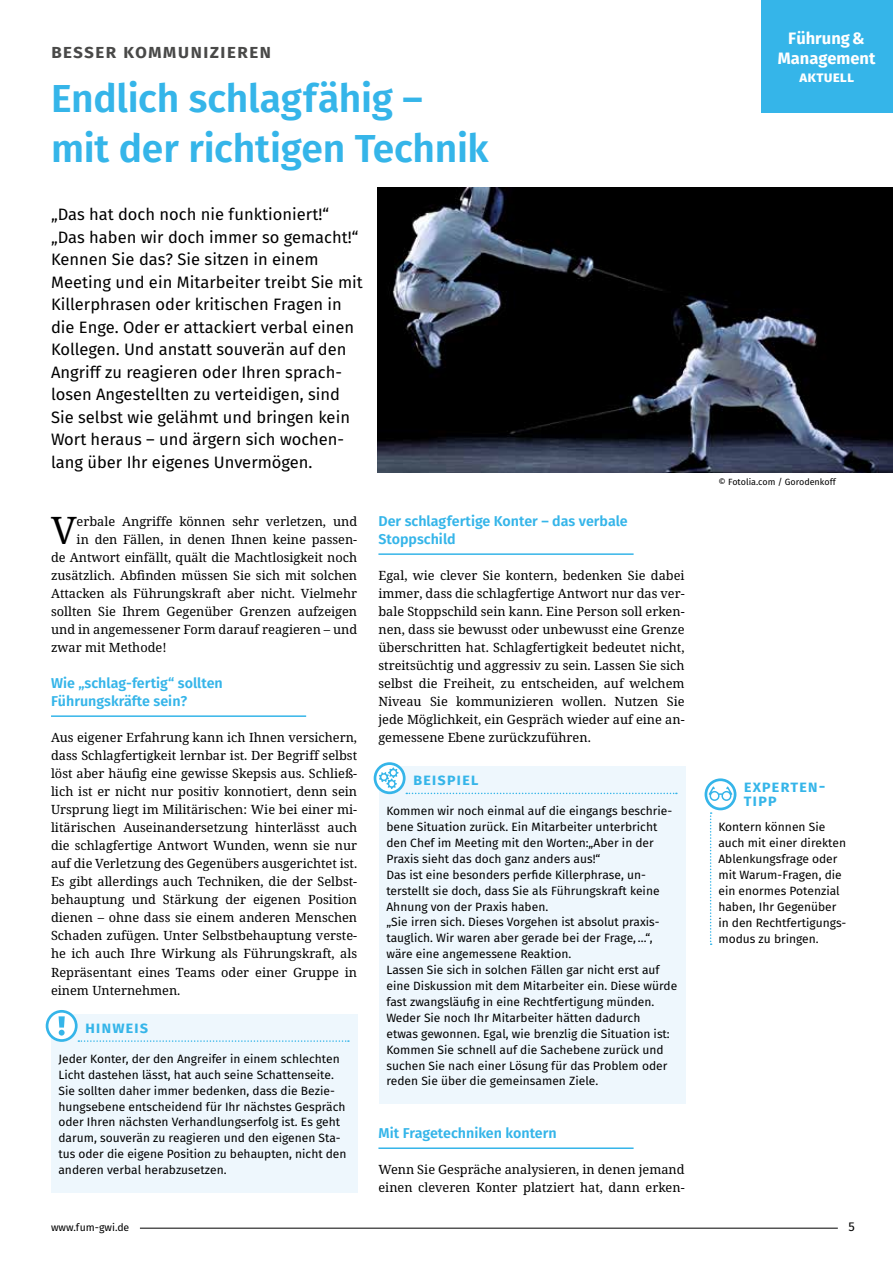
<style>
.page{position:relative;width:893px;height:1263px;background:#fff}
.page>*{position:absolute;margin:0;border:0;box-sizing:border-box;transform-origin:0 0}
.t1{font:600 39px/49.5px "Fira Sans";letter-spacing:-.01em;color:#35b5e9}
.t2{font:37.95px "Noto Serif";color:#000}
.t3{font:600 19.5px "Fira Sans";letter-spacing:.05em;color:#494948}
.t4{font:16.5px/22.5px "Fira Sans";color:#000}
.t5{font:600 16.5px/14.4px "Fira Sans";letter-spacing:.05em;color:#35b5e9}
.t6{font:700 16.5px/19.5px "Fira Sans";color:#fff;text-align:center}
.t7{font:700 15px "Fira Sans";letter-spacing:.01em;color:#fff}
.t8{font:600 14.25px/18px "Fira Sans";color:#35b5e9}
.t9{font:12.75px/18px "Noto Serif";color:#000;text-align:justify}
.t10{font:12.75px "Fira Sans";color:#000}
.t11{font:12px/15.9px "Fira Sans";color:#000}
.t12{font:10.5px "Fira Sans";color:#000}
.t13{font:9px "Fira Sans";color:#000}
</style>
<div class="page">
<hr style="left:140px;top:1228px;width:698px;height:1px;background:#000">
<div style="left:761px;top:0;width:132px;height:112px;background:#35b5e9"></div>
<hr style="left:51px;top:715px;width:255px;height:2px;background:#35b5e9">
<hr style="left:378px;top:553px;width:256px;height:2px;background:#35b5e9">
<hr style="left:378px;top:1147px;width:256px;height:2px;background:#35b5e9">
<div style="left:51px;top:1014px;width:306px;height:178px;background:#eef7fd"></div>
<svg style="left:46px;top:1010px;width:303px;height:32px"></svg>
<div style="left:379px;top:766px;width:306px;height:337px;background:#eef7fd"></div>
<svg style="left:374px;top:762px;width:303px;height:32px"></svg>
<svg style="left:705px;top:778px;width:31px;height:167px"></svg>
<img style="left:378px;top:187px;width:515px;height:285px">
<h3 class="t3" style="left:51px;top:38px;width:222px">Besser kommunizieren</h3>
<h1 class="t1" style="left:51px;top:74px;width:439px">Endlich schlagfähig – mit der richtigen Technik</h1>
<p class="t4" style="left:51px;top:203px;width:313px">„Das hat doch noch nie funktioniert!“ „Das haben wir doch immer so gemacht!“ Kennen Sie das? Sie sitzen in einem Meeting und ein Mitarbeiter treibt Sie mit Killerphrasen oder kritischen Fragen in die Enge. Oder er attackiert verbal einen Kollegen. Und anstatt souverän auf den Angriff zu reagieren oder Ihren sprach&shy;losen Angestellten zu verteidigen, sind Sie selbst wie gelähmt und bringen kein Wort heraus – und ärgern sich wochen&shy;lang über Ihr eigenes Unvermögen.</p>
<h2 class="t2" style="left:51px;top:505px;width:27px">V</h2>
<p class="t9" style="left:77px;top:512px;width:282px">erbale Angriffe können sehr verletzen, und</p>
<p class="t9" style="left:77px;top:530px;width:282px">in den Fällen, in denen Ihnen keine passen-</p>
<p class="t9" style="left:51px;top:548px;width:308px">de Antwort einfällt, quält die Machtlosigkeit noch</p>
<p class="t9" style="left:51px;top:566px;width:308px">zusätzlich. Abfinden müssen Sie sich mit solchen</p>
<p class="t9" style="left:51px;top:584px;width:308px">Attacken als Führungskraft aber nicht. Vielmehr</p>
<p class="t9" style="left:51px;top:602px;width:308px">sollten Sie Ihrem Gegenüber Grenzen aufzeigen</p>
<p class="t9" style="left:51px;top:620px;width:308px">und in angemessener Form darauf reagieren – und</p>
<p class="t9" style="left:51px;top:638px;width:117px">zwar mit Methode!</p>
<p class="t8" style="left:51px;top:674px;width:173px">Wie „schlag-fertig“ sollten<br>Führungskräfte sein?</p>
<p class="t9" style="left:51px;top:728px;width:308px">Aus eigener Erfahrung kann ich Ihnen versichern, dass Schlagfertigkeit lernbar ist. Der Begriff selbst löst aber häufig eine gewisse Skepsis aus. Schließ&shy;lich ist er nicht nur positiv konnotiert, denn sein Ursprung liegt im Militärischen: Wie bei einer mi&shy;litärischen Auseinandersetzung hinterlässt auch die schlagfertige Antwort Wunden, wenn sie nur auf die Verletzung des Gegenübers ausgerichtet ist.<br>Es gibt allerdings auch Techniken, die der Selbst&shy;behauptung und Stärkung der eigenen Position dienen – ohne dass sie einem anderen Menschen Schaden zufügen. Unter Selbstbehauptung verste&shy;he ich auch Ihre Wirkung als Führungskraft, als Repräsentant eines Teams oder einer Gruppe in einem Unternehmen.</p>
<p class="t5" style="left:85px;top:1020px;width:65px">Hi nweis</p>
<p class="t11" style="left:58px;top:1051px;width:290px">Jeder Konter, der den Angreifer in einem schlechten Licht dastehen lässt, hat auch seine Schattenseite.<br>Sie sollten daher immer bedenken, dass die Bezie&shy;hungsebene entscheidend für Ihr nächstes Gespräch oder Ihren nächsten Verhandlungserfolg ist. Es geht darum, souverän zu reagieren und den eigenen Sta&shy;tus oder die eigene Position zu behaupten, nicht den anderen verbal herabzusetzen.</p>
<p class="t8" style="left:378px;top:512px;width:251px">Der schlagfertige Konter – das verbale<br>Stoppschild</p>
<p class="t9" style="left:378px;top:566px;width:308px">Egal, wie clever Sie kontern, bedenken Sie dabei immer, dass die schlagfertige Antwort nur das ver&shy;bale Stoppschild sein kann. Eine Person soll erken&shy;nen, dass sie bewusst oder unbewusst eine Grenze überschritten hat. Schlagfertigkeit bedeutet nicht, streitsüchtig und aggressiv zu sein. Lassen Sie sich selbst die Freiheit, zu entscheiden, auf welchem Niveau Sie kommunizieren wollen. Nutzen Sie jede Möglichkeit, ein Gespräch wieder auf eine an&shy;gemessene Ebene zurückzuführen.</p>
<p class="t5" style="left:413px;top:772px;width:67px">Beispiel</p>
<p class="t11" style="left:386px;top:803px;width:292px">Kommen wir noch einmal auf die eingangs beschrie&shy;bene Situation zurück. Ein Mitarbeiter unterbricht den Chef im Meeting mit den Worten:„Aber in der Praxis sieht das doch ganz anders aus!“<br>Das ist eine besonders perfide Killerphrase, un&shy;terstellt sie doch, dass Sie als Führungskraft keine Ahnung von der Praxis haben.<br>„Sie irren sich. Dieses Vorgehen ist absolut praxis&shy;tauglich. Wir waren aber gerade bei der Frage,…“, wäre eine angemessene Reaktion.<br>Lassen Sie sich in solchen Fällen gar nicht erst auf eine Diskussion mit dem Mitarbeiter ein. Diese würde fast zwangsläufig in eine Rechtfertigung münden.<br>Weder Sie noch Ihr Mitarbeiter hätten dadurch<br>etwas gewonnen. Egal, wie brenzlig die Situation ist:<br>Kommen Sie schnell auf die Sachebene zurück und suchen Sie nach einer Lösung für das Problem oder reden Sie über die gemeinsamen Ziele.</p>
<p class="t8" style="left:378px;top:1124px;width:180px">Mit Fragetechniken kontern</p>
<p class="t9" style="left:378px;top:1160px;width:308px">Wenn Sie Gespräche analysieren, in denen jemand einen cleveren Konter platziert hat, dann erken-</p>
<p class="t6" style="left:778px;top:29px;width:99px">Führung&amp;<br>Management</p>
<p class="t7" style="left:799px;top:67px;width:56px">aktuell</p>
<p class="t13" style="left:718px;top:475px;width:119px">© Fotolia.com / Gorodenkoff</p>
<p class="t5" style="left:744px;top:779px;width:83px">Experten-<br>Tipp</p>
<p class="t11" style="left:718px;top:819px;width:129px">Kontern können Sie auch mit einer direkten<br>Ablenkungsfrage oder mit Warum-Fragen, die ein enormes Potenzial haben, Ihr Gegenüber in den Rechtfertigungs&shy;modus zu bringen.</p>
<p class="t12" style="left:51px;top:1220px;width:80px">www.fum-gwi.de</p>
<p class="t10" style="left:848px;top:1217px;width:8px">5</p>
</div>
